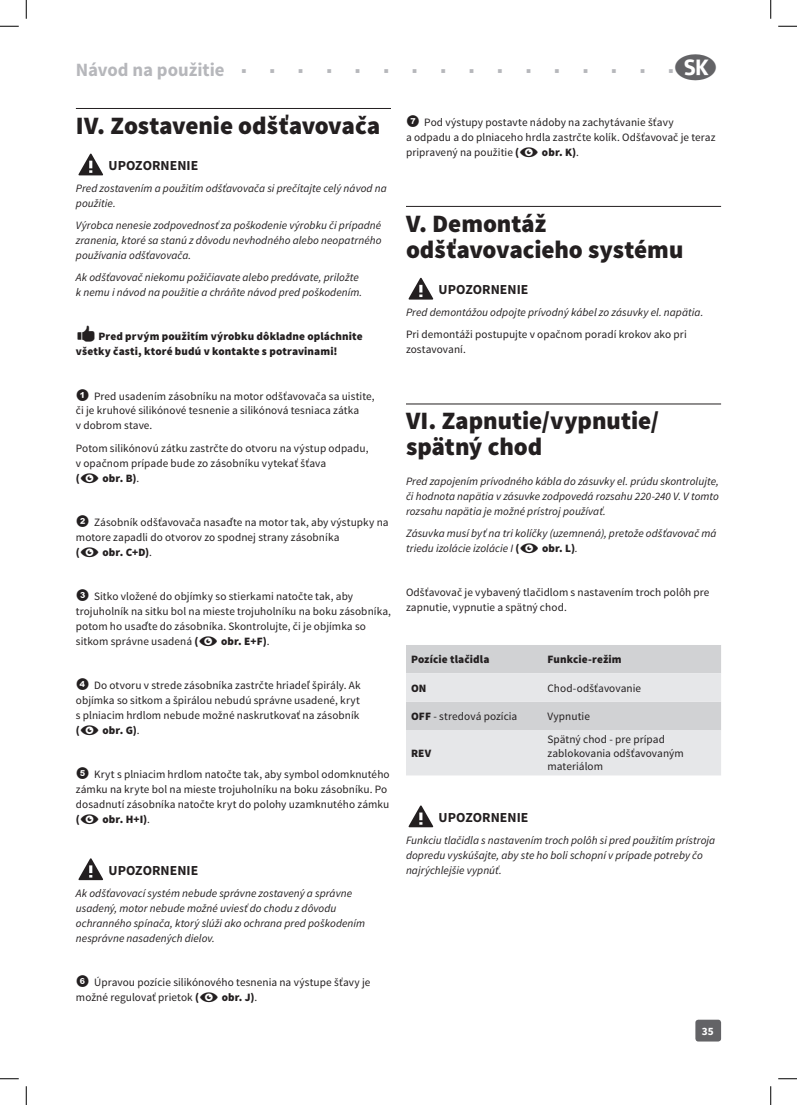
<style>
.page{position:relative;width:797px;height:1105px;background:#fff}
.page>*{position:absolute;margin:0;border:0;box-sizing:border-box;transform-origin:0 0}
.t1{font:51.25px "Entypo";color:#231f20}
.t2{font:37.5px "Entypo";color:#231f20}
.t3{font:35px "Entypo";color:#231f20}
.t4{font:900 25px/26.2px "Source Sans Pro";color:#231f20}
.t5{font:700 23.75px "PF Din Text Comp Pro";color:#636366}
.t6{font:700 18.75px "Source Sans Pro";color:#b6b7bb}
.t7{font:700 13.75px "Source Sans Pro";letter-spacing:.005em;color:#231f20}
.t8{font:11.25px/15px "Source Sans Pro";letter-spacing:.005em;color:#231f20}
.t9{font:italic 11.25px/15px "Source Sans Pro";letter-spacing:.005em;color:#231f20}
.t10{font:900 11.25px/15px "Source Sans Pro";letter-spacing:.01em;color:#231f20}
.t11{font:700 11.25px "Source Sans Pro";color:#fff}
.s1{font-family:"Numbaaz EEN Regular"}
.s2{font-weight:900}
.s3{font-weight:400}
.s4{font-weight:900;font-style:normal}
.s5{font-weight:400;font-style:italic}
</style>
<div class="page">
<div style="left:695px;top:1020px;width:26px;height:21px;background:#636366;border-radius:3px"></div>
<hr style="left:76px;top:108px;width:315px;height:1px;background:#231f20">
<hr style="left:406px;top:206px;width:315px;height:1px;background:#231f20">
<hr style="left:406px;top:404px;width:315px;height:1px;background:#231f20">
<svg style="left:406px;top:645px;width:315px;height:130px"></svg>
<svg style="left:0;top:25px;width:19px;height:2px"></svg>
<svg style="left:778px;top:25px;width:19px;height:2px"></svg>
<svg style="left:0;top:1078px;width:19px;height:1px"></svg>
<svg style="left:778px;top:1078px;width:19px;height:1px"></svg>
<svg style="left:25px;top:0;width:2px;height:19px"></svg>
<svg style="left:25px;top:1086px;width:2px;height:19px"></svg>
<svg style="left:770px;top:0;width:1px;height:19px"></svg>
<svg style="left:770px;top:1086px;width:1px;height:19px"></svg>
<h3 class="t6" style="left:76px;top:58px;width:150px">Návod na použitie</h3>
<h3 class="t5" style="left:674px;top:53px;width:45px">ο</h3>
<h3 class="t4" style="left:76px;top:113px;width:306px">IV. Zostavenie odšťavovača</h3>
<h1 class="t1" style="left:76px;top:130px;width:31px">c</h1>
<p class="t7" style="left:108px;top:156px;width:91px">UPOZORNENIE</p>
<p class="t9" style="left:76px;top:181px;width:312px">Pred zostavením a použitím odšťavovača si prečítajte celý návod na použitie.</p>
<p class="t9" style="left:76px;top:218px;width:307px;text-align:justify">Výrobca nenesie zodpovednosť za poškodenie výrobku či prípadné zranenia, ktoré sa stanú z dôvodu nevhodného alebo neopatrného používania odšťavovača.</p>
<p class="t9" style="left:76px;top:270px;width:288px">Ak odšťavovač niekomu požičiavate alebo predávate, priložte k nemu i návod na použitie a chráňte návod pred poškodením.</p>
<h2 class="t2" style="left:76px;top:308px;width:22px">8</h2>
<p class="t8" style="left:406px;top:115px;width:311px"><span class="s1">7</span> Pod výstupy postavte nádoby na zachytávanie šťavy<br>a odpadu a do plniaceho hrdla zastrčte kolík. Odšťavovač je teraz pripravený na použitie <span class="s2">(</span></p>
<h3 class="t3" style="left:518px;top:128px;width:22px">M</h3>
<p class="t10" style="left:542px;top:145px;width:39px">obr. K)<span class="s3">.</span></p>
<h3 class="t4" style="left:406px;top:211px;width:279px">V. Demontáž odšťavovacieho systému</h3>
<h1 class="t1" style="left:406px;top:254px;width:31px">c</h1>
<p class="t7" style="left:438px;top:281px;width:91px">UPOZORNENIE</p>
<p class="t9" style="left:406px;top:305px;width:299px">Pred demontážou odpojte prívodný kábel zo zásuvky el. napätia.</p>
<p class="t8" style="left:406px;top:327px;width:282px">Pri demontáži postupujte v opačnom poradí krokov ako pri zostavovaní.</p>
<p class="t10" style="left:76px;top:330px;width:288px;text-indent:23px">Pred prvým použitím výrobku dôkladne opláchnite všetky časti, ktoré budú v kontakte s potravinami!</p>
<p class="t8" style="left:76px;top:388px;width:300px"><span class="s1">1</span> Pred usadením zásobníku na motor odšťavovača sa uistite, či je kruhové silikónové tesnenie a silikónová tesniaca zátka<br>v dobrom stave.</p>
<p class="t8" style="left:76px;top:440px;width:294px">Potom silikónovú zátku zastrčte do otvoru na výstup odpadu, v opačnom prípade bude zo zásobníku vytekať šťava</p>
<p class="t10" style="left:76px;top:471px;width:6px">(</p>
<h3 class="t3" style="left:79px;top:454px;width:22px">M</h3>
<p class="t10" style="left:102px;top:471px;width:38px">obr. B)<span class="s3">.</span></p>
<p class="t8" style="left:76px;top:515px;width:314px"><span class="s1">2</span> Zásobník odšťavovača nasaďte na motor tak, aby výstupky na motore zapadli do otvorov zo spodnej strany zásobníka</p>
<p class="t10" style="left:76px;top:545px;width:6px">(</p>
<h3 class="t3" style="left:79px;top:528px;width:22px">M</h3>
<p class="t10" style="left:102px;top:545px;width:51px">obr. C+D)<span class="s3">.</span></p>
<p class="t8" style="left:76px;top:589px;width:316px"><span class="s1">3</span> Sitko vložené do objímky so stierkami natočte tak, aby trojuholník na sitku bol na mieste trojuholníku na boku zásobníka, potom ho usaďte do zásobníka. Skontrolujte, či je objímka so sitkom správne usadená <span class="s2">(</span></p>
<h3 class="t4" style="left:406px;top:409px;width:254px">VI. Zapnutie/vypnutie/ spätný chod</h3>
<p class="t9" style="left:406px;top:473px;width:314px;text-align:justify">Pred zapojením prívodného kábla do zásuvky el. prúdu skontrolujte, či hodnota napätia v zásuvke zodpovedá rozsahu 220-240 V. V tomto rozsahu napätia je možné prístroj používať.</p>
<p class="t9" style="left:406px;top:525px;width:312px">Zásuvka musí byť na tri kolíčky (uzemnená), pretože odšťavovač má triedu izolácie izolácie I <span class="s4">(</span></p>
<h3 class="t3" style="left:518px;top:524px;width:22px">M</h3>
<p class="t10" style="left:542px;top:541px;width:37px">obr. L)<span class="s5">.</span></p>
<p class="t8" style="left:406px;top:585px;width:305px">Odšťavovač je vybavený tlačidlom s nastavením troch polôh pre zapnutie, vypnutie a spätný chod.</p>
<h3 class="t3" style="left:198px;top:617px;width:23px">M</h3>
<p class="t10" style="left:221px;top:634px;width:50px">obr. E+F)<span class="s3">.</span></p>
<p class="t8" style="left:76px;top:678px;width:286px;text-align:justify"><span class="s1">4</span> Do otvoru v strede zásobníka zastrčte hriadeľ špirály. Ak objímka so sitkom a špirálou nebudú správne usadené, kryt s plniacim hrdlom nebude možné naskrutkovať na zásobník</p>
<p class="t10" style="left:76px;top:723px;width:6px">(</p>
<h3 class="t3" style="left:79px;top:707px;width:22px">M</h3>
<p class="t10" style="left:102px;top:723px;width:39px">obr. G)<span class="s3">.</span></p>
<p class="t8" style="left:76px;top:767px;width:315px"><span class="s1">5</span> Kryt s plniacim hrdlom natočte tak, aby symbol odomknutého zámku na kryte bol na mieste trojuholníku na boku zásobníku. Po dosadnutí zásobníka natočte kryt do polohy uzamknutého zámku</p>
<p class="t10" style="left:76px;top:812px;width:6px">(</p>
<h3 class="t3" style="left:79px;top:796px;width:22px">M</h3>
<p class="t10" style="left:102px;top:812px;width:49px">obr. H+I)<span class="s3">.</span></p>
<h1 class="t1" style="left:76px;top:834px;width:31px">c</h1>
<p class="t7" style="left:108px;top:861px;width:91px">UPOZORNENIE</p>
<p class="t9" style="left:76px;top:885px;width:291px">Ak odšťavovací systém nebude správne zostavený a správne usadený, motor nebude možné uviesť do chodu z dôvodu ochranného spínača, ktorý slúži ako ochrana pred poškodením nesprávne nasadených dielov.</p>
<p class="t8" style="left:76px;top:975px;width:296px"><span class="s1">6</span> Úpravou pozície silikónového tesnenia na výstupe šťavy je možné regulovať prietok <span class="s2">(</span></p>
<p class="t10" style="left:411px;top:653px;width:80px">Pozície tlačidla</p>
<p class="t10" style="left:547px;top:653px;width:76px">Funkcie-režim</p>
<p class="t10" style="left:411px;top:681px;width:17px">ON</p>
<p class="t8" style="left:547px;top:681px;width:95px">Chod-odšťavovanie</p>
<p class="t8" style="left:411px;top:709px;width:108px"><span class="s2">OFF</span> - stredová pozícia</p>
<p class="t8" style="left:547px;top:709px;width:44px">Vypnutie</p>
<p class="t10" style="left:411px;top:746px;width:22px">REV</p>
<p class="t8" style="left:547px;top:733px;width:138px;line-height:13.5px">Spätný chod - pre prípad zablokovania odšťavovaným materiálom</p>
<h1 class="t1" style="left:406px;top:781px;width:31px">c</h1>
<p class="t7" style="left:438px;top:808px;width:91px">UPOZORNENIE</p>
<p class="t9" style="left:406px;top:832px;width:311px">Funkciu tlačidla s nastavením troch polôh si pred použitím prístroja dopredu vyskúšajte, aby ste ho boli schopní v prípade potreby čo najrýchlejšie vypnúť.</p>
<h3 class="t3" style="left:198px;top:973px;width:23px">M</h3>
<p class="t10" style="left:222px;top:990px;width:37px">obr. J)<span class="s3">.</span></p>
<p class="t11" style="left:702px;top:1024px;width:14px">35</p>
</div>
